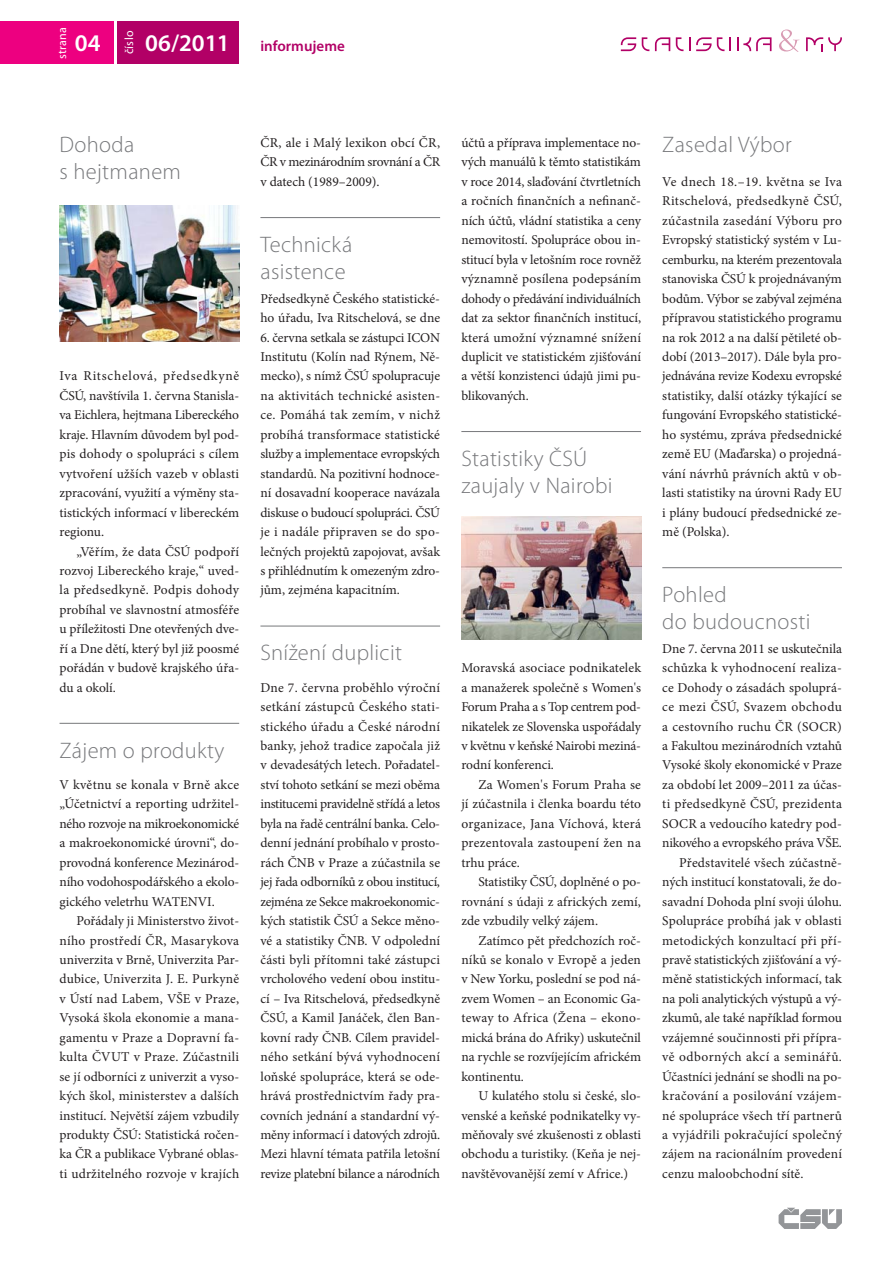
<style>
.page{position:relative;width:893px;height:1263px;background:#fff}
.page>*{position:absolute;margin:0;border:0;box-sizing:border-box;transform-origin:0 0}
.t1{font:600 24px "Myriad Pro";color:#fff}
.t2{font:300 22.5px/27px "Myriad Pro";letter-spacing:.015em;color:#77787b}
.t3{font:600 15px "Myriad Pro";color:#b20066}
.t4{font:13.5px/19.5px "Minion Pro";color:#231f20;text-align:justify}
.t5{font:13.5px "Minion Pro";letter-spacing:.025em;color:#231f20}
.t6{font:13.5px "Minion Pro";letter-spacing:.02em;color:#231f20}
.t7{font:13.5px "Minion Pro";letter-spacing:.035em;color:#231f20}
.t8{font:13.5px "Minion Pro";letter-spacing:-.02em;color:#231f20}
.t9{font:13.5px "Minion Pro";letter-spacing:.03em;color:#231f20}
.t10{font:12px "Myriad Pro";letter-spacing:.02em;color:#fff}
</style>
<div class="page">
<div style="left:117px;top:21px;width:122px;height:43px;background:#b20066"></div>
<svg style="left:779px;top:1208px;width:63px;height:21px"></svg>
<svg style="left:655px;top:37px;width:15px;height:14px"></svg>
<svg style="left:621px;top:37px;width:15px;height:14px"></svg>
<svg style="left:642px;top:37px;width:7px;height:14px"></svg>
<svg style="left:676px;top:37px;width:7px;height:14px"></svg>
<svg style="left:737px;top:37px;width:34px;height:14px"></svg>
<svg style="left:806px;top:37px;width:36px;height:14px"></svg>
<svg style="left:689px;top:37px;width:42px;height:14px"></svg>
<svg style="left:779px;top:30px;width:21px;height:22px"></svg>
<div style="left:0;top:21px;width:114px;height:43px;background:#ed0080"></div>
<hr style="left:60px;top:723px;width:179px;height:1px;background:#77787b">
<hr style="left:260px;top:217px;width:180px;height:1px;background:#77787b">
<hr style="left:260px;top:626px;width:180px;height:1px;background:#77787b">
<hr style="left:461px;top:431px;width:180px;height:1px;background:#77787b">
<hr style="left:662px;top:567px;width:180px;height:1px;background:#77787b">
<img style="left:60px;top:205px;width:179px;height:136px">
<img style="left:461px;top:517px;width:180px;height:123px">
<p class="t10" style="left:58px;top:59px;width:34px;rotate:-90deg">strana</p>
<p class="t3" style="left:260px;top:40px;width:86px">informujeme</p>
<h1 class="t1" style="left:75px;top:34px;width:27px">04</h1>
<p class="t10" style="left:125px;top:54px;width:25px;rotate:-90deg">číslo</p>
<h1 class="t1" style="left:145px;top:34px;width:86px">06/2011</h1>
<h2 class="t2" style="left:60px;top:133px;width:123px">Dohoda<br>s hejtmanem</h2>
<p class="t4" style="left:60px;top:368px;width:181px">Iva Ritschelová, předsedkyně ČSÚ, navštívila 1. června Stanisla&shy;va Eichlera, hejtmana Libereckého kraje. Hlavním důvodem byl pod&shy;pis dohody o spolupráci s cílem vytvoření užších vazeb v oblasti zpracování, využití a výměny sta&shy;tistických informací v libereckém regionu.</p>
<p class="t4" style="left:60px;top:543px;width:181px;text-indent:17px">„Věřím, že data ČSÚ podpoří rozvoj Libereckého kraje,“ uved&shy;la předsedkyně. Podpis dohody probíhal ve slavnostní atmosféře u příležitosti Dne otevřených dve&shy;ří a Dne dětí, který byl již poosmé pořádán v budově krajského úřa&shy;du a okolí.</p>
<h2 class="t2" style="left:60px;top:739px;width:166px">Zájem o produkty</h2>
<p class="t4" style="left:60px;top:776px;width:181px">V květnu se konala v Brně akce „Účetnictví a reporting udržitel&shy;ného rozvoje na mikroekonomické a makroekonomické úrovni“, do&shy;provodná konference Mezinárod&shy;ního vodohospodářského a ekolo&shy;gického veletrhu WATENVI.</p>
<p class="t4" style="left:60px;top:912px;width:181px;text-indent:17px">Pořádaly ji Ministerstvo život&shy;ního prostředí ČR, Masarykova univerzita v Brně, Univerzita Par&shy;dubice, Univerzita J. E. Purkyně v Ústí nad Labem, VŠE v Praze, Vysoká škola ekonomie a mana&shy;gamentu v Praze a Dopravní fa&shy;kulta ČVUT v Praze. Zúčastnili se jí odborníci z univerzit a vyso&shy;kých škol, ministerstev a dalších institucí. Největší zájem vzbudily produkty ČSÚ: Statistická ročen&shy;ka ČR a publikace Vybrané oblas&shy;ti udržitelného rozvoje v krajích</p>
<p class="t4" style="left:260px;top:134px;width:181px">ČR, ale i Malý lexikon obcí ČR, ČR v mezinárodním srovnání a ČR v datech (1989–2009).</p>
<h2 class="t2" style="left:260px;top:233px;width:93px">Technická asistence</h2>
<p class="t4" style="left:260px;top:290px;width:181px">Předsedkyně Českého statistické&shy;ho úřadu, Iva Ritschelová, se dne</p>
<p class="t4" style="left:260px;top:329px;width:181px">6. června setkala se zástupci ICON Institutu (Kolín nad Rýnem, Ně&shy;mecko), s nímž ČSÚ spolupracuje na aktivitách technické asisten&shy;ce. Pomáhá tak zemím, v nichž probíhá transformace statistické služby a implementace evropských standardů. Na pozitivní hodnoce&shy;ní dosavadní kooperace navázala diskuse o budoucí spolupráci. ČSÚ je i nadále připraven se do spo&shy;lečných projektů zapojovat, avšak s přihlédnutím k omezeným zdro&shy;jům, zejména kapacitním.</p>
<h2 class="t2" style="left:260px;top:641px;width:143px">Snížení duplicit</h2>
<p class="t4" style="left:260px;top:679px;width:181px">Dne 7. června proběhlo výroční setkání zástupců Českého stati&shy;stického úřadu a České národní banky, jehož tradice započala již v devadesátých letech. Pořadatel&shy;ství tohoto setkání se mezi oběma institucemi pravidelně střídá a letos byla na řadě centrální banka. Celo&shy;denní jednání probíhalo v prosto&shy;rách ČNB v Praze a zúčastnila se jej řada odborníků z obou institucí, zejména ze Sekce makroekonomic&shy;kých statistik ČSÚ a Sekce měno&shy;vé a statistiky ČNB. V odpolední části byli přítomni také zástupci vrcholového vedení obou institu&shy;cí – Iva Ritschelová, předsedkyně ČSÚ, a Kamil Janáček, člen Ban&shy;kovní rady ČNB. Cílem pravidel&shy;ného setkání bývá vyhodnocení loňské spolupráce, která se ode&shy;hrává prostřednictvím řady pra&shy;covních jednání a standardní vý&shy;měny informací i datových zdrojů.<br>Mezi hlavní témata patřila letošní revize platební bilance a národních</p>
<p class="t4" style="left:461px;top:134px;width:181px">účtů a příprava implementace no&shy;vých manuálů k těmto statistikám v roce 2014, slaďování čtvrtletních a ročních finančních a nefinanč&shy;ních účtů, vládní statistika a ceny nemovitostí. Spolupráce obou in&shy;stitucí byla v letošním roce rovněž významně posílena podepsáním dohody o předávání individuálních dat za sektor finančních institucí, která umožní významné snížení duplicit ve statistickém zjišťování a větší konzistenci údajů jimi pu&shy;blikovaných.</p>
<h2 class="t2" style="left:461px;top:447px;width:153px">Statistiky ČSÚ zaujaly v Nairobi</h2>
<p class="t4" style="left:461px;top:659px;width:181px">Moravská asociace podnikatelek a manažerek společně s Women's Forum Praha a s Top centrem pod&shy;nikatelek ze Slovenska uspořádaly v květnu v keňské Nairobi meziná&shy;rodní konferenci.</p>
<p class="t4" style="left:461px;top:776px;width:181px;text-indent:17px">Za Women's Forum Praha se jí zúčastnila i členka boardu této organizace, Jana Víchová, která prezentovala zastoupení žen na trhu práce.</p>
<p class="t4" style="left:461px;top:873px;width:181px;text-indent:17px">Statistiky ČSÚ, doplněné o po&shy;rovnání s údaji z afrických zemí, zde vzbudily velký zájem.</p>
<p class="t4" style="left:461px;top:932px;width:181px;text-indent:17px">Zatímco pět předchozích roč&shy;níků se konalo v Evropě a jeden v New Yorku, poslední se pod ná&shy;zvem Women – an Economic Ga&shy;teway to Africa (Žena – ekono&shy;mická brána do Afriky) uskutečnil na rychle se rozvíjejícím africkém kontinentu.</p>
<p class="t4" style="left:461px;top:1087px;width:181px;text-indent:17px">U kulatého stolu si české, slo&shy;venské a keňské podnikatelky vy&shy;měňovaly své zkušenosti z oblasti obchodu a turistiky. (Keňa je nej&shy;navštěvovanější zemí v Africe.)</p>
<h2 class="t2" style="left:662px;top:133px;width:131px">Zasedal Výbor</h2>
<p class="t4" style="left:662px;top:173px;width:181px">Ve dnech 18.–19. května se Iva Ritschelová, předsedkyně ČSÚ, zúčastnila zasedání Výboru pro Evropský statistický systém v Lu&shy;cemburku, na kterém prezentovala stanoviska ČSÚ k projednávaným bodům. Výbor se zabýval zejména přípravou statistického programu na rok 2012 a na další pětileté ob&shy;dobí (2013–2017). Dále byla pro&shy;jednávána revize Kodexu evropské statistiky, další otázky týkající se fungování Evropského statistické&shy;ho systému, zpráva předsednické země EU (Maďarska) o projedná&shy;vání návrhů právních aktů v ob&shy;lasti statistiky na úrovni Rady EU i plány budoucí předsednické ze&shy;mě (Polska).</p>
<h2 class="t2" style="left:662px;top:583px;width:150px">Pohled<br>do budoucnosti</h2>
<p class="t4" style="left:662px;top:640px;width:181px">Dne 7. června 2011 se uskutečnila</p>
<p class="t6" style="left:662px;top:663px;width:181px">schůzka k vyhodnocení realiza-</p>
<p class="t4" style="left:662px;top:679px;width:181px">ce Dohody o zásadách spoluprá-</p>
<p class="t7" style="left:662px;top:701px;width:181px">ce mezi ČSÚ, Svazem obchodu</p>
<p class="t6" style="left:662px;top:721px;width:181px">a cestovního ruchu ČR (SOCR)</p>
<p class="t4" style="left:662px;top:737px;width:181px">a Fakultou mezinárodních vztahů</p>
<p class="t4" style="left:662px;top:756px;width:181px">Vysoké školy ekonomické v Praze</p>
<p class="t4" style="left:662px;top:776px;width:181px">za období let 2009–2011 za účas-</p>
<p class="t5" style="left:662px;top:799px;width:181px">ti předsedkyně ČSÚ, prezidenta</p>
<p class="t4" style="left:662px;top:815px;width:181px">SOCR a vedoucího katedry pod-</p>
<p class="t8" style="left:662px;top:838px;width:181px">nikového a evropského práva VŠE.</p>
<p class="t4" style="left:679px;top:854px;width:164px">Představitelé všech zúčastně-</p>
<p class="t4" style="left:662px;top:873px;width:181px">ných institucí konstatovali, že do-</p>
<p class="t4" style="left:662px;top:893px;width:181px">savadní Dohoda plní svoji úlohu.</p>
<p class="t4" style="left:662px;top:912px;width:181px">Spolupráce probíhá jak v oblasti</p>
<p class="t4" style="left:662px;top:932px;width:181px">metodických konzultací při pří-</p>
<p class="t4" style="left:662px;top:951px;width:181px">pravě statistických zjišťování a vý-</p>
<p class="t4" style="left:662px;top:970px;width:181px">měně statistických informací, tak</p>
<p class="t4" style="left:662px;top:990px;width:181px">na poli analytických výstupů a vý-</p>
<p class="t4" style="left:662px;top:1009px;width:181px">zkumů, ale také například formou</p>
<p class="t4" style="left:662px;top:1029px;width:181px">vzájemné součinnosti při přípra-</p>
<p class="t7" style="left:662px;top:1051px;width:181px">vě odborných akcí a seminářů.</p>
<p class="t4" style="left:662px;top:1068px;width:181px">Účastníci jednání se shodli na po-</p>
<p class="t9" style="left:662px;top:1090px;width:181px">kračování a posilování vzájem-</p>
<p class="t4" style="left:662px;top:1107px;width:181px">né spolupráce všech tří partnerů</p>
<p class="t5" style="left:662px;top:1129px;width:181px">a vyjádřili pokračující společný</p>
<p class="t4" style="left:662px;top:1145px;width:181px">zájem na racionálním provedení</p>
<p class="t4" style="left:662px;top:1165px;width:143px">cenzu maloobchodní sítě.</p>
</div>
